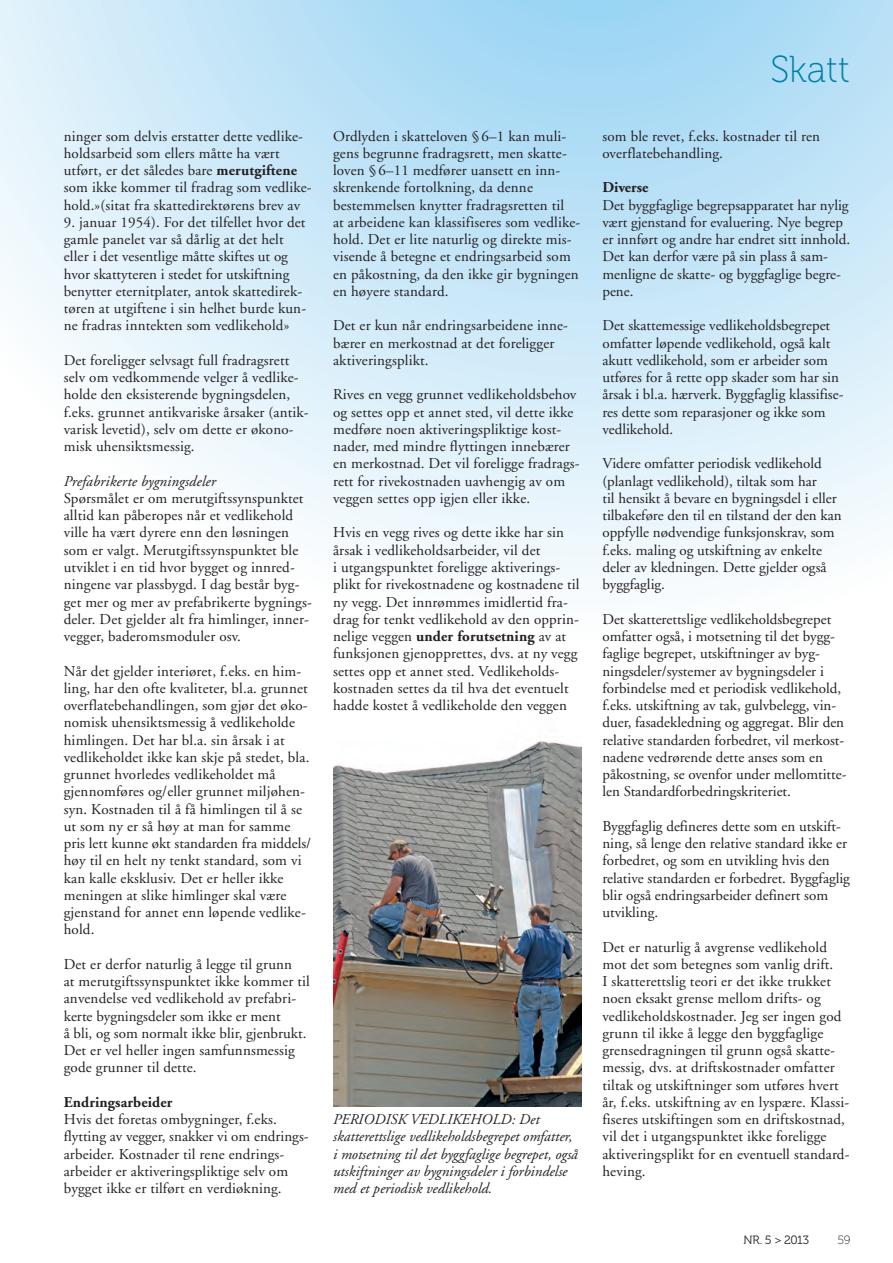
<style>
.page{position:relative;width:893px;height:1263px;background:#fff}
.page>*{position:absolute;margin:0;border:0;box-sizing:border-box;transform-origin:0 0}
.t1{font:37.5px "Museo 100";color:#007ea6}
.t2{font:15px/17.2px "Adobe Garamond";letter-spacing:.01em;color:#231f20}
.t3{font:italic 15px/17.2px "Adobe Garamond";color:#231f20}
.t4{font:700 15px "Adobe Garamond";letter-spacing:.01em;color:#231f20}
.t5{font:12px "Museo 300";letter-spacing:-.025em;color:#231f20}
.t6{font:12px "Museo 100";color:#231f20}
.s1{font-weight:700}
</style>
<div class="page">
<svg style="left:0;top:0;width:893px;height:584px"></svg>
<img style="left:333px;top:741px;width:248px;height:366px">
<p class="t2" style="left:64px;top:128px;width:248px">ninger som delvis erstatter dette vedlike&shy;holdsarbeid som ellers måtte ha vært utført, er det således bare <span class="s1">merutgiftene </span>som ikke kommer til fradrag som vedlike&shy;hold.»(sitat fra skattedirektørens brev av</p>
<p class="t2" style="left:64px;top:214px;width:243px">9. januar 1954). For det tilfellet hvor det gamle panelet var så dårlig at det helt eller i det vesentlige måtte skiftes ut og hvor skattyteren i stedet for utskiftning benytter eternitplater, antok skattedirek&shy;tøren at utgiftene i sin helhet burde kun&shy;ne fradras inntekten som vedlikehold»</p>
<p class="t2" style="left:64px;top:352px;width:245px">Det foreligger selvsagt full fradragsrett selv om vedkommende velger å vedlike&shy;holde den eksisterende bygningsdelen, f.eks. grunnet antikvariske årsaker (antik&shy;varisk levetid), selv om dette er økono&shy;misk uhensiktsmessig.</p>
<p class="t3" style="left:64px;top:473px;width:154px">Prefabrikerte bygningsdeler</p>
<p class="t2" style="left:64px;top:490px;width:249px">Spørsmålet er om merutgiftssynspunktet alltid kan påberopes når et vedlikehold ville ha vært dyrere enn den løsningen som er valgt. Merutgiftssynspunktet ble utviklet i en tid hvor bygget og innred&shy;ningene var plassbygd. I dag består byg&shy;get mer og mer av prefabrikerte bygnings&shy;deler. Det gjelder alt fra himlinger, inner&shy;vegger, baderomsmoduler osv.</p>
<p class="t2" style="left:64px;top:662px;width:249px">Når det gjelder interiøret, f.eks. en him&shy;ling, har den ofte kvaliteter, bl.a. grunnet overflatebehandlingen, som gjør det øko&shy;nomisk uhensiktsmessig å vedlikeholde himlingen. Det har bl.a. sin årsak i at vedlikeholdet ikke kan skje på stedet, bla. grunnet hvorledes vedlikeholdet må gjennomføres og/eller grunnet miljøhen&shy;syn. Kostnaden til å få himlingen til å se ut som ny er så høy at man for samme pris lett kunne økt standarden fra middels/ høy til en helt ny tenkt standard, som vi kan kalle eksklusiv. Det er heller ikke meningen at slike himlinger skal være gjenstand for annet enn løpende vedlike&shy;hold.</p>
<p class="t2" style="left:64px;top:956px;width:248px">Det er derfor naturlig å legge til grunn<br>at merutgiftssynspunktet ikke kommer til anvendelse ved vedlikehold av prefabri&shy;kerte bygningsdeler som ikke er ment<br>å bli, og som normalt ikke blir, gjenbrukt.<br>Det er vel heller ingen samfunnsmessig gode grunner til dette.</p>
<p class="t4" style="left:64px;top:1094px;width:110px">Endringsarbeider</p>
<p class="t2" style="left:64px;top:1111px;width:245px">Hvis det foretas ombygninger, f.eks. flytting av vegger, snakker vi om endrings&shy;arbeider. Kostnader til rene endrings&shy;arbeider er aktiveringspliktige selv om bygget ikke er tilført en verdiøkning.</p>
<p class="t2" style="left:333px;top:128px;width:248px">Ordlyden i skatteloven § 6–1 kan muli&shy;gens begrunne fradragsrett, men skatte-- loven § 6–11 medfører uansett en inn&shy;skrenkende fortolkning, da denne bestemmelsen knytter fradragsretten til<br>at arbeidene kan klassifiseres som vedlike&shy;hold. Det er lite naturlig og direkte mis&shy;visende å betegne et endringsarbeid som en påkostning, da den ikke gir bygningen en høyere standard.</p>
<p class="t2" style="left:333px;top:317px;width:235px">Det er kun når endringsarbeidene inne&shy;bærer en merkostnad at det foreligger aktiveringsplikt.</p>
<p class="t2" style="left:333px;top:386px;width:247px">Rives en vegg grunnet vedlikeholdsbehov og settes opp et annet sted, vil dette ikke medføre noen aktiveringspliktige kost-- nader, med mindre flyttingen innebærer en merkostnad. Det vil foreligge fradrags&shy;rett for rivekostnaden uavhengig av om veggen settes opp igjen eller ikke.</p>
<p class="t2" style="left:333px;top:524px;width:248px">Hvis en vegg rives og dette ikke har sin årsak i vedlikeholdsarbeider, vil det<br>i utgangspunktet foreligge aktiverings&shy;plikt for rivekostnadene og kostnadene til ny vegg. Det innrømmes imidlertid fra&shy;drag for tenkt vedlikehold av den opprin&shy;nelige veggen <span class="s1">under forutsetning</span> av at funksjonen gjenopprettes, dvs. at ny vegg settes opp et annet sted. Vedlikeholds&shy;kostnaden settes da til hva det eventuelt hadde kostet å vedlikeholde den veggen</p>
<p class="t3" style="left:333px;top:1111px;width:246px">PERIODISK VEDLIKEHOLD: Det skatterettslige vedlikeholdsbegrepet omfatter, i motsetning til det byggfaglige begrepet, også utskiftninger av bygningsdeler i forbindelse med et periodisk vedlikehold.</p>
<h1 class="t1" style="left:770px;top:49px;width:81px">Skatt</h1>
<p class="t2" style="left:602px;top:128px;width:219px">som ble revet, f.eks. kostnader til ren overflatebehandling.</p>
<p class="t4" style="left:602px;top:179px;width:47px">Diverse</p>
<p class="t2" style="left:602px;top:197px;width:249px">Det byggfaglige begrepsapparatet har nylig vært gjenstand for evaluering. Nye begrep er innført og andre har endret sitt innhold.<br>Det kan derfor være på sin plass å sam&shy;menligne de skatte- og byggfaglige begre&shy;pene.</p>
<p class="t2" style="left:602px;top:317px;width:242px">Det skattemessige vedlikeholdsbegrepet omfatter løpende vedlikehold, også kalt akutt vedlikehold, som er arbeider som utføres for å rette opp skader som har sin årsak i bl.a. hærverk. Byggfaglig klassifise&shy;res dette som reparasjoner og ikke som vedlikehold.</p>
<p class="t2" style="left:602px;top:455px;width:241px">Videre omfatter periodisk vedlikehold (planlagt vedlikehold), tiltak som har<br>til hensikt å bevare en bygningsdel i eller tilbakeføre den til en tilstand der den kan oppfylle nødvendige funksjonskrav, som f.eks. maling og utskiftning av enkelte deler av kledningen. Dette gjelder også byggfaglig.</p>
<p class="t2" style="left:602px;top:611px;width:245px">Det skatterettslige vedlikeholdsbegrepet omfatter også, i motsetning til det bygg&shy;faglige begrepet, utskiftninger av byg&shy;ningsdeler/systemer av bygningsdeler i forbindelse med et periodisk vedlikehold, f.eks. utskiftning av tak, gulvbelegg, vin&shy;duer, fasadekledning og aggregat. Blir den relative standarden forbedret, vil merkost&shy;nadene vedrørende dette anses som en påkostning, se ovenfor under mellomtitte&shy;len Standardforbedringskriteriet.</p>
<p class="t2" style="left:602px;top:818px;width:249px">Byggfaglig defineres dette som en utskift&shy;ning, så lenge den relative standard ikke er forbedret, og som en utvikling hvis den relative standarden er forbedret. Byggfaglig blir også endringsarbeider definert som utvikling.</p>
<p class="t2" style="left:602px;top:938px;width:248px">Det er naturlig å avgrense vedlikehold mot det som betegnes som vanlig drift.<br>I skatterettslig teori er det ikke trukket noen eksakt grense mellom drifts- og vedlikeholdskostnader. Jeg ser ingen god grunn til ikke å legge den byggfaglige grensedragningen til grunn også skatte&shy;messig, dvs. at driftskostnader omfatter tiltak og utskiftninger som utføres hvert år, f.eks. utskiftning av en lyspære. Klassi&shy;fiseres utskiftingen som en driftskostnad, vil det i utgangspunktet ikke foreligge aktiveringsplikt for en eventuell standard&shy;heving.</p>
<p class="t5" style="left:743px;top:1233px;width:67px">NR. 5 &gt; 2013</p>
<p class="t6" style="left:837px;top:1233px;width:15px">59</p>
</div>
